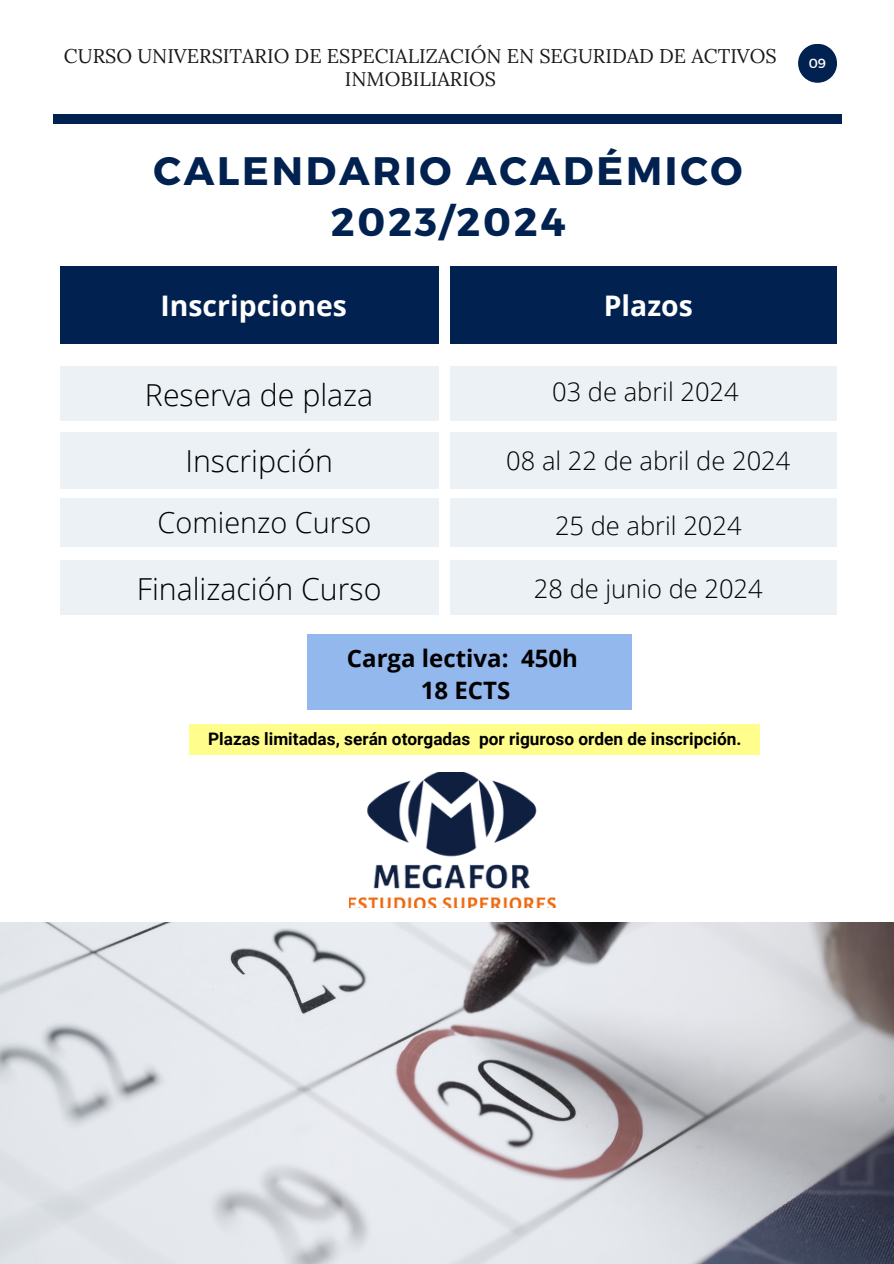
<style>
.page{position:relative;width:894px;height:1264px;background:#fff}
.page>*{position:absolute;margin:0;border:0;box-sizing:border-box;transform-origin:0 0}
.t1{font:700 39.75px/50.7px "Montserrat";letter-spacing:.07em;color:#012250;text-align:center}
.t2{font:300 30.3px "Open Sans";color:#000}
.t3{font:300 28.8px "Open Sans";color:#000}
.t4{font:700 28.35px "Open Sans";color:#fff}
.t5{font:300 25.5px "Open Sans";color:#000}
.t6{font:700 24px/32.7px "Open Sans";color:#000;text-align:center}
.t7{font:19.8px/23.7px "Lora";color:#191919;text-align:center}
.t8{font:700 17.25px "Roboto";color:#000}
.t9{font:13.2px "Montserrat";color:#fff}
</style>
<div class="page">
<div style="left:53px;top:115px;width:788px;height:9px;background:#012250"></div>
<div style="left:60px;top:266px;width:777px;height:78px;background:#012250"></div>
<div style="left:60px;top:498px;width:777px;height:49px;background:#ebf1f5"></div>
<div style="left:60px;top:561px;width:777px;height:54px;background:#ebf1f5"></div>
<div style="left:60px;top:367px;width:777px;height:54px;background:#ebf1f5"></div>
<div style="left:60px;top:432px;width:777px;height:57px;background:#ebf1f5"></div>
<div style="left:439px;top:262px;width:10px;height:353px;background:#fff"></div>
<div style="left:307px;top:634px;width:324px;height:75px;background:#93b8ed"></div>
<div style="left:190px;top:724px;width:569px;height:30px;background:#fffe8d"></div>
<img style="left:0;top:922px;width:893px;height:341px">
<img style="left:350px;top:772px;width:205px;height:135px">
<svg style="left:798px;top:44px;width:38px;height:39px"></svg>
<h3 class="t7" style="left:64px;top:44px;width:714px">CURSO UNIVERSITARIO DE ESPECIALIZACIÓN EN SEGURIDAD DE ACTIVOS<br>INMOBILIARIOS</h3>
<h5 class="t9" style="left:808px;top:54px;width:19px">09</h5>
<h3 class="t1" style="left:153px;top:144px;width:590px">CALENDARIO ACADÉMICO<br>2023/2024</h3>
<p class="t4" style="left:160px;top:285px;width:188px">Inscripciones</p>
<h6 class="t4" style="left:603px;top:285px;width:90px">Plazos</h6>
<h3 class="t2" style="left:145px;top:373px;width:230px">Reserva de plaza</h3>
<h1 class="t5" style="left:552px;top:374px;width:188px">03 de abril 2024</h1>
<h2 class="t2" style="left:185px;top:440px;width:149px">Inscripción</h2>
<h4 class="t5" style="left:506px;top:443px;width:285px">08 al 22 de abril de 2024</h4>
<p class="t3" style="left:157px;top:502px;width:215px">Comienzo Curso</p>
<p class="t5" style="left:555px;top:508px;width:188px">25 de abril 2024</p>
<h2 class="t2" style="left:137px;top:567px;width:246px">Finalización Curso</h2>
<p class="t5" style="left:533px;top:570px;width:230px">28 de junio de 2024</p>
<h5 class="t6" style="left:347px;top:641px;width:232px">Carga lectiva: 450h<br>18 ECTS</h5>
<h3 class="t8" style="left:208px;top:729px;width:534px">Plazas limitadas, serán otorgadas por riguroso orden de inscripción.</h3>
</div>
